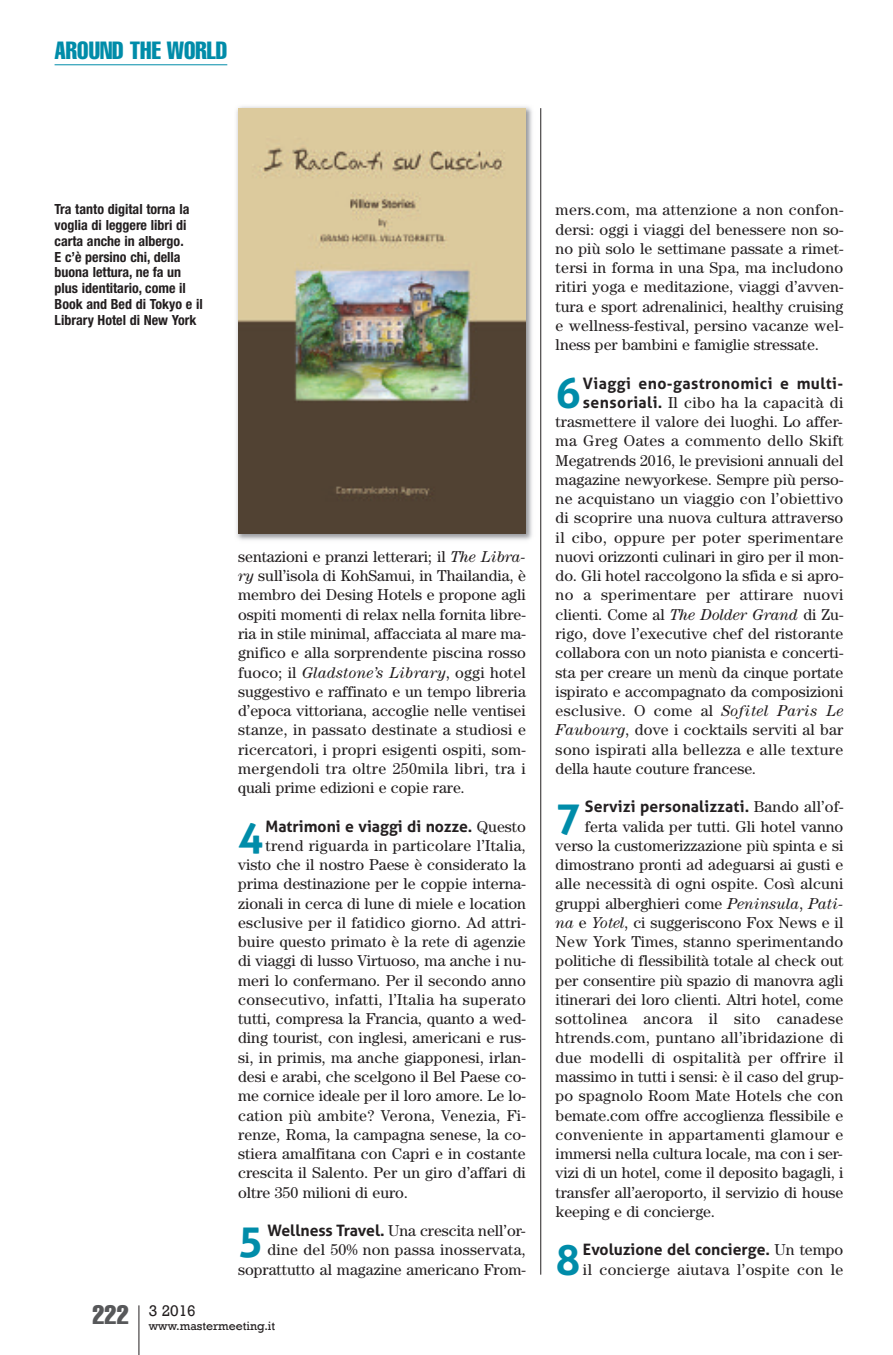
<style>
.page{position:relative;width:893px;height:1355px;background:#fff}
.page>*{position:absolute;margin:0;border:0;box-sizing:border-box;transform-origin:0 0}
.t1{font:700 42px "Aller";color:#008ca9}
.t2{font:extra-condensed 24.5px "Helvetica";color:#008ca9}
.t3{font:15.75px/19.2px "Century";color:#231f20;text-align:justify}
.t4{font:700 15.75px "Aller";letter-spacing:.01em;color:#231f20}
.t5{font:15.75px "Century";letter-spacing:.025em;color:#231f20}
.t6{font:15.75px "Rockwell";color:#231f20}
.t7{font:700 condensed 14px/15.8px "Helvetica Neue";color:#231f20}
.t8{font:12.25px "Rockwell";color:#231f20}
.s1{font-style:italic}
.s2{font-family:"Century";font-weight:400}
.s3{font-family:"Aller";font-weight:700}
</style>
<div class="page">
<hr style="left:138px;top:1305px;width:1px;height:49px;background:#231f20">
<hr style="left:55px;top:64px;width:172px;height:1px;background:#008ca9">
<hr style="left:540px;top:108px;width:1px;height:1166px;background:#231f20">
<img style="left:236px;top:106px;width:296px;height:434px">
<img style="left:238px;top:108px;width:288px;height:425px">
<h2 class="t2" style="left:55px;top:42px;width:174px">AROUND THE WORLD</h2>
<p class="t7" style="left:55px;top:203px;width:150px">Tra tanto digital torna la voglia di leggere libri di carta anche in albergo.<br>E c’è persino chi, della buona lettura, ne fa un plus identitario, come il<br>Book and Bed di Tokyo e il<br>Library Hotel di New York</p>
<p class="t3" style="left:238px;top:548px;width:289px">sentazioni e pranzi letterari; il <span class="s1">The Libra&shy;ry</span> sull’isola di KohSamui, in Thailandia, è membro dei Desing Hotels e propone agli ospiti momenti di relax nella fornita libre&shy;ria in stile minimal, affacciata al mare ma&shy;gnifico e alla sorprendente piscina rosso fuoco; il <span class="s1">Gladstone’s Library</span>, oggi hotel suggestivo e raffinato e un tempo libreria d’epoca vittoriana, accoglie nelle ventisei stanze, in passato destinate a studiosi e ricercatori, i propri esigenti ospiti, som&shy;mergendoli tra oltre 250mila libri, tra i quali prime edizioni e copie rare.</p>
<h1 class="t1" style="left:238px;top:811px;width:27px">4</h1>
<p class="t4" style="left:265px;top:816px;width:262px">Matrimoni e viaggi di nozze. <span class="s2">Questo</span></p>
<p class="t3" style="left:238px;top:837px;width:289px;text-indent:27px">trend riguarda in particolare l’Italia, visto che il nostro Paese è considerato la prima destinazione per le coppie interna&shy;zionali in cerca di lune di miele e location esclusive per il fatidico giorno. Ad attri&shy;buire questo primato è la rete di agenzie di viaggi di lusso Virtuoso, ma anche i nu&shy;meri lo confermano. Per il secondo anno consecutivo, infatti, l’Italia ha superato tutti, compresa la Francia, quanto a wed&shy;ding tourist, con inglesi, americani e rus&shy;si, in primis, ma anche giapponesi, irlan&shy;desi e arabi, che scelgono il Bel Paese co&shy;me cornice ideale per il loro amore. Le lo&shy;cation più ambite? Verona, Venezia, Fi&shy;renze, Roma, la campagna senese, la co&shy;stiera amalfitana con Capri e in costante crescita il Salento. Per un giro d’affari di oltre 350 milioni di euro.</p>
<h1 class="t1" style="left:238px;top:1215px;width:27px">5</h1>
<p class="t3" style="left:238px;top:1222px;width:289px;text-align:right"><span class="s3">Wellness Travel.</span> Una crescita nell’or&shy;dine del 50% non passa inosservata, soprattutto al magazine americano From-</p>
<p class="t8" style="left:92px;top:1318px;width:184px"><sup>222</sup> www.mastermeeting.it</p>
<p class="t6" style="left:149px;top:1300px;width:49px">3 2016</p>
<p class="t3" style="left:556px;top:202px;width:289px">mers.com, ma attenzione a non confon&shy;dersi: oggi i viaggi del benessere non so&shy;no più solo le settimane passate a rimet&shy;tersi in forma in una Spa, ma includono ritiri yoga e meditazione, viaggi d’avven&shy;tura e sport adrenalinici, healthy cruising e wellness-festival, persino vacanze wel&shy;lness per bambini e famiglie stressate.</p>
<h1 class="t1" style="left:556px;top:368px;width:27px">6</h1>
<p class="t4" style="left:583px;top:374px;width:262px">Viaggi eno-gastronomici e multi-</p>
<p class="t3" style="left:556px;top:394px;width:289px;text-indent:27px"><span class="s3">sensoriali.</span> Il cibo ha la capacità di trasmettere il valore dei luoghi. Lo affer&shy;ma Greg Oates a commento dello Skift Megatrends 2016, le previsioni annuali del magazine newyorkese. Sempre più perso&shy;ne acquistano un viaggio con l’obiettivo di scoprire una nuova cultura attraverso il cibo, oppure per poter sperimentare nuovi orizzonti culinari in giro per il mon&shy;do. Gli hotel raccolgono la sfida e si apro&shy;no a sperimentare per attirare nuovi clienti. Come al <span class="s1">The Dolder Grand</span> di Zu&shy;rigo, dove l’executive chef del ristorante collabora con un noto pianista e concerti&shy;sta per creare un menù da cinque portate ispirato e accompagnato da composizioni esclusive. O come al <span class="s1">Sofitel Paris Le Faubourg</span>, dove i cocktails serviti al bar sono ispirati alla bellezza e alle texture della haute couture francese.</p>
<h1 class="t1" style="left:556px;top:792px;width:27px">7</h1>
<p class="t4" style="left:585px;top:797px;width:260px">Servizi personalizzati. <span class="s2">Bando all’of-</span></p>
<p class="t3" style="left:556px;top:818px;width:289px;text-indent:29px">ferta valida per tutti. Gli hotel vanno verso la customerizzazione più spinta e si dimostrano pronti ad adeguarsi ai gusti e alle necessità di ogni ospite. Così alcuni gruppi alberghieri come <span class="s1">Peninsula</span>, <span class="s1">Pati&shy;na</span> e <span class="s1">Yotel</span>, ci suggeriscono Fox News e il New York Times, stanno sperimentando politiche di flessibilità totale al check out per consentire più spazio di manovra agli itinerari dei loro clienti. Altri hotel, come sottolinea ancora il sito canadese htrends.com, puntano all’ibridazione di due modelli di ospitalità per offrire il massimo in tutti i sensi: è il caso del grup&shy;po spagnolo Room Mate Hotels che con bemate.com offre accoglienza flessibile e conveniente in appartamenti glamour e immersi nella cultura locale, ma con i ser&shy;vizi di un hotel, come il deposito bagagli, i transfer all’aeroporto, il servizio di house keeping e di concierge.</p>
<h1 class="t1" style="left:556px;top:1235px;width:27px">8</h1>
<p class="t4" style="left:583px;top:1240px;width:262px">Evoluzione del concierge. <span class="s2">Un tempo</span></p>
<p class="t5" style="left:583px;top:1263px;width:262px">il concierge aiutava l’ospite con le</p>
</div>
